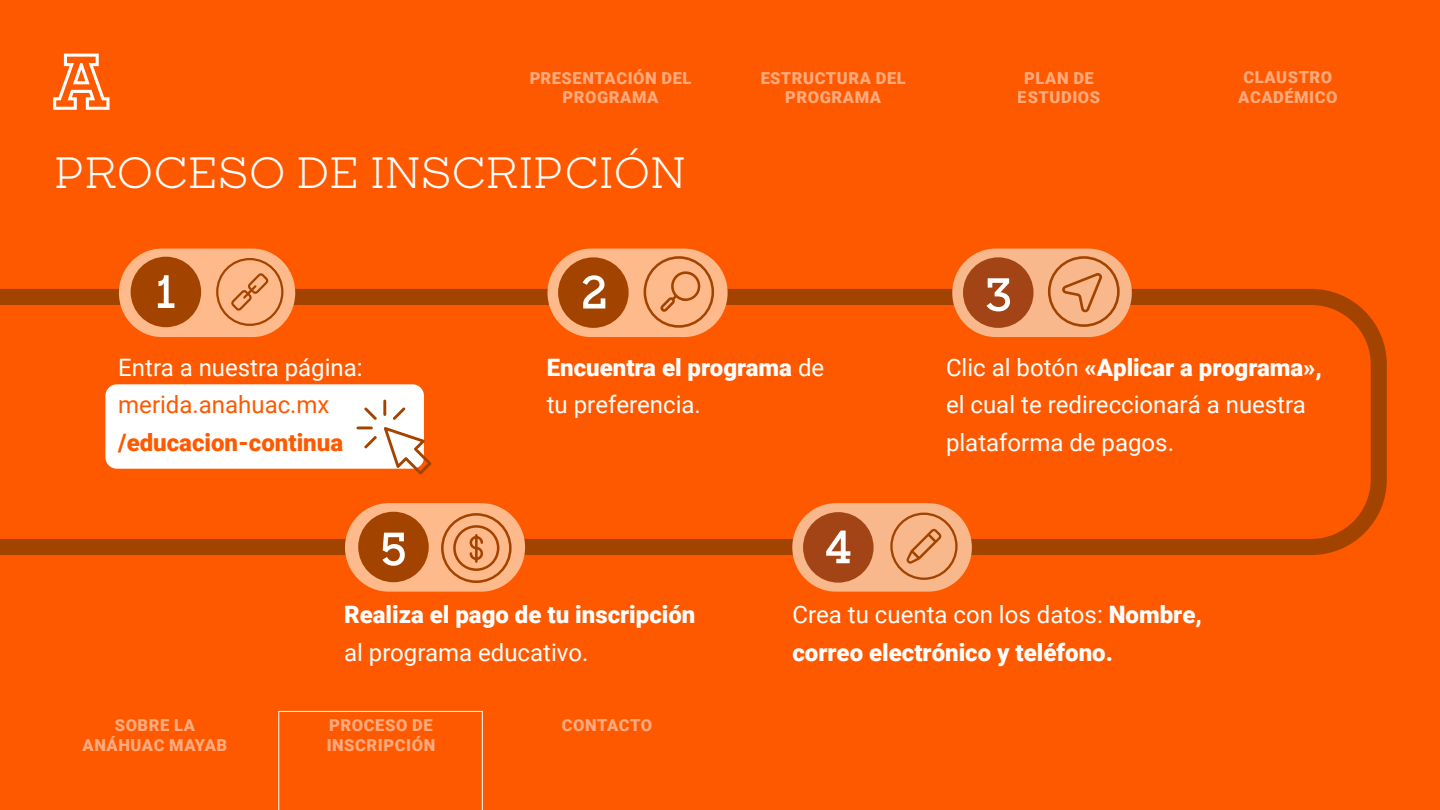
<style>
.page{position:relative;width:1440px;height:810px;background:#ff5900}
.page>*{position:absolute;margin:0;border:0;box-sizing:border-box;transform-origin:0 0}
.t1{font:42px "Sharp Slab";letter-spacing:-.01em;color:#fff}
.t2{font:900 24px/37.5px "Roboto";color:#fff}
.t3{font:24px/37.5px "Roboto";color:#fff}
.t4{font:900 24px "Roboto";color:#ff5900}
.t5{font:24px "Roboto";color:#ff5900}
.t6{font:900 16.5px/19.8px "Roboto";letter-spacing:.035em;color:#fff;text-align:center}
.s1{font-weight:400}
.s2{font-weight:900}
</style>
<div class="page">
<svg style="left:53px;top:54px;width:57px;height:56px"></svg>
<svg style="left:0;top:289px;width:1387px;height:266px"></svg>
<div style="left:105px;top:384px;width:319px;height:85px;background:#fff;border-radius:11px"></div>
<svg style="left:384px;top:427px;width:48px;height:48px"></svg>
<svg style="left:383px;top:399px;width:3px;height:17px"></svg>
<svg style="left:356px;top:426px;width:17px;height:3px"></svg>
<svg style="left:364px;top:407px;width:13px;height:13px"></svg>
<svg style="left:393px;top:407px;width:12px;height:13px"></svg>
<svg style="left:364px;top:436px;width:13px;height:13px"></svg>
<div style="left:792px;top:503px;width:180px;height:89px;background:#f8b88c;border-radius:44px"></div>
<div style="left:803px;top:512px;width:71px;height:71px;background:#a34416;border-radius:50%"></div>
<svg style="left:826px;top:531px;width:24px;height:32px"></svg>
<svg style="left:890px;top:513px;width:68px;height:67px"></svg>
<div style="left:548px;top:249px;width:180px;height:88px;background:#ffba8b;border-radius:44px"></div>
<div style="left:558px;top:257px;width:71px;height:71px;background:#a34300;border-radius:50%"></div>
<svg style="left:583px;top:275px;width:22px;height:34px"></svg>
<svg style="left:644px;top:256px;width:70px;height:72px"></svg>
<div style="left:952px;top:249px;width:180px;height:88px;background:#f8b88c;border-radius:44px"></div>
<div style="left:963px;top:257px;width:71px;height:71px;background:#a34416;border-radius:50%"></div>
<svg style="left:987px;top:278px;width:23px;height:33px"></svg>
<svg style="left:1048px;top:256px;width:72px;height:71px"></svg>
<div style="left:345px;top:503px;width:180px;height:89px;background:#ffba8b;border-radius:44px"></div>
<div style="left:358px;top:512px;width:71px;height:70px;background:#a34300;border-radius:50%"></div>
<svg style="left:383px;top:533px;width:22px;height:33px"></svg>
<svg style="left:441px;top:513px;width:71px;height:70px"></svg>
<div style="left:119px;top:249px;width:176px;height:88px;background:#ffba8b;border-radius:44px"></div>
<div style="left:131px;top:257px;width:70px;height:70px;background:#a34300;border-radius:50%"></div>
<svg style="left:158px;top:275px;width:16px;height:33px"></svg>
<svg style="left:216px;top:258px;width:67px;height:68px"></svg>
<svg style="left:278px;top:711px;width:205px;height:99px"></svg>
<p class="t6" style="left:529px;top:67px;width:164px">PRESENTACIÓN DEL<br>PROGRAMA</p>
<p class="t6" style="left:760px;top:67px;width:147px">ESTRUCTURA DEL<br>PROGRAMA</p>
<p class="t6" style="left:1018px;top:67px;width:84px">PLAN DE<br>ESTUDIOS</p>
<p class="t6" style="left:1238px;top:66px;width:101px">CLAUSTRO<br>ACADÉMICO</p>
<h1 class="t1" style="left:55px;top:144px;width:633px">PROCESO DE INSCRIPCIÓN</h1>
<h2 class="t3" style="left:118px;top:347px;width:246px">Entra a nuestra página:</h2>
<h2 class="t5" style="left:118px;top:388px;width:213px">merida.anahuac.mx</h2>
<h2 class="t4" style="left:118px;top:425px;width:226px">/educacion-continua</h2>
<h2 class="t2" style="left:547px;top:347px;width:279px">Encuentra el programa <span class="s1">de tu preferencia.</span></h2>
<h2 class="t3" style="left:946px;top:347px;width:378px">Clic al botón <span class="s2">«Aplicar a programa», </span>el cual te redireccionará a nuestra plataforma de pagos.</h2>
<h2 class="t2" style="left:344px;top:595px;width:353px">Realiza el pago de tu inscripción</h2>
<h2 class="t3" style="left:344px;top:632px;width:246px">al programa educativo.</h2>
<p class="t6" style="left:83px;top:715px;width:146px">SOBRE LA<br>ANÁHUAC MAYAB</p>
<p class="t6" style="left:327px;top:715px;width:110px;text-align:left">PROCESO DE<br>INSCRIPCIÓN</p>
<p class="t6" style="left:562px;top:715px;width:92px">CONTACTO</p>
<h2 class="t2" style="left:792px;top:595px;width:411px"><span class="s1">Crea tu cuenta con los datos:</span> Nombre, correo electrónico y teléfono.</h2>
</div>
